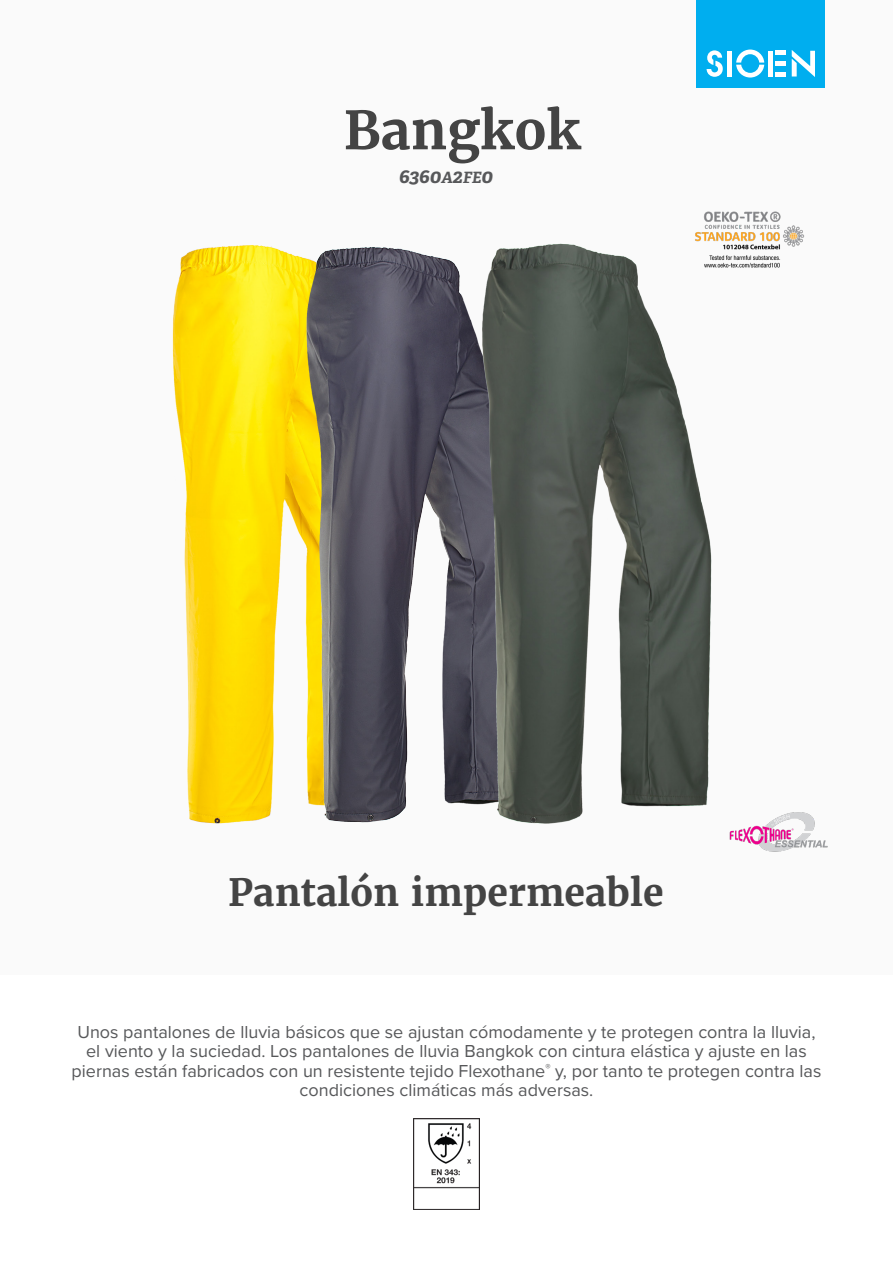
<style>
.page{position:relative;width:893px;height:1263px;background:#fff}
.page>*{position:absolute;margin:0;border:0;box-sizing:border-box;transform-origin:0 0}
.product_name{font:700 52.5px "Merriweather";color:#444}
.product_h2{font:700 37.5px "Merriweather";color:#444}
.product_ref{font:italic 700 19.5px "Adelle";color:#57585a}
.product_description{font:18px/19.5px "Proxima Nova";color:#57585a;text-align:center}
.s1{font-size:15.6px}
</style>
<div class="page">
<div style="left:0;top:0;width:893px;height:974px;background:#fafafa"></div>
<div style="left:697px;top:0;width:128px;height:88px;background:#00aeef"></div>
<svg style="left:707px;top:50px;width:16px;height:27px"></svg>
<svg style="left:736px;top:50px;width:28px;height:28px"></svg>
<div style="left:727px;top:51px;width:5px;height:26px;background:#fff"></div>
<div style="left:768px;top:51px;width:5px;height:26px;background:#fff"></div>
<div style="left:775px;top:72px;width:11px;height:5px;background:#fff"></div>
<div style="left:775px;top:61px;width:11px;height:5px;background:#fff"></div>
<hr style="left:775px;top:51px;width:11px;height:4px;background:#fff">
<svg style="left:792px;top:50px;width:23px;height:27px"></svg>
<img style="left:413px;top:1118px;width:67px;height:92px">
<img style="left:179px;top:245px;width:178px;height:579px">
<img style="left:357px;top:211px;width:471px;height:641px">
<p class="product_name" style="left:344px;top:97px;width:239px">Bangkok</p>
<p class="product_ref" style="left:399px;top:164px;width:95px">6360<span class="s1">A</span>2<span class="s1">FE</span>0</p>
<p class="product_h2" style="left:228px;top:868px;width:437px">Pantalón impermeable</p>
<p class="product_description" style="left:72px;top:1021px;width:751px">Unos pantalones de lluvia básicos que se ajustan cómodamente y te protegen contra la lluvia, el viento y la suciedad. Los pantalones de lluvia Bangkok con cintura elástica y ajuste en las piernas están fabricados con un resistente tejido Flexothane<sup>®</sup> y, por tanto te protegen contra las condiciones climáticas más adversas.</p>
</div>
